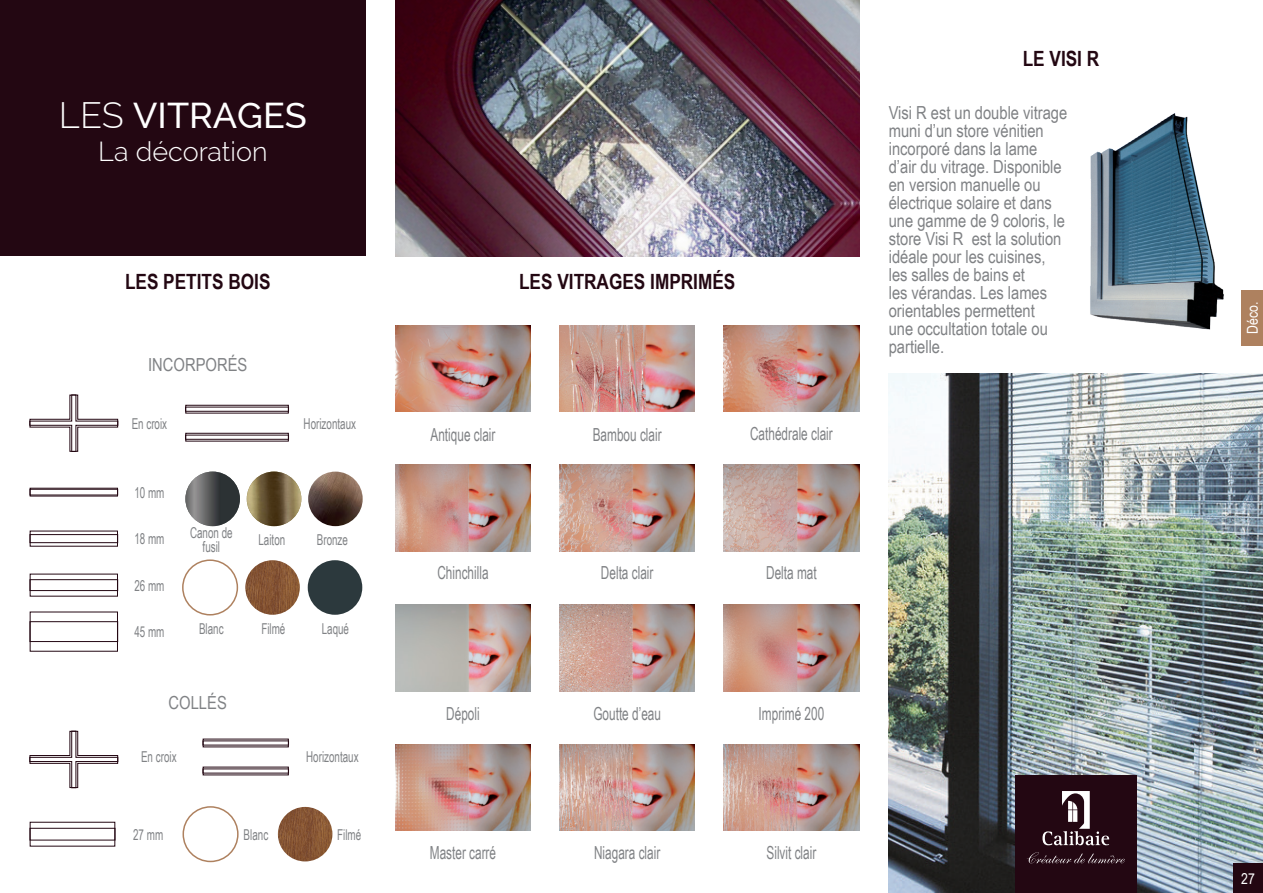
<style>
.page{position:relative;width:1263px;height:893px;background:#fff}
.page>*{position:absolute;margin:0;border:0;box-sizing:border-box;transform-origin:0 0}
.t1{font:500 36px "Raleway";color:#fff}
.t2{font:300 27px "Raleway";color:#fff}
.t3{font:700 21px "Arial Narrow";color:#230712}
.t4{font:18px/18px "Arial Narrow";color:#808285}
.t5{font:18px "Arial Narrow";color:#808285;scale:.8 1}
.t6{font:15px/13.5px "Arial Narrow";color:#808285;text-align:center;scale:.8 1}
.t7{font:15px "Arial Narrow";color:#fff}
.s1{font-weight:300}
</style>
<div class="page">
<img style="left:889px;top:373px;width:374px;height:520px">
<div style="left:0;top:0;width:366px;height:256px;background:#230712"></div>
<img style="left:1090px;top:113px;width:134px;height:217px">
<img style="left:395px;top:325px;width:136px;height:87px">
<img style="left:395px;top:604px;width:136px;height:87px">
<img style="left:560px;top:325px;width:135px;height:87px">
<img style="left:560px;top:604px;width:135px;height:87px">
<img style="left:724px;top:325px;width:135px;height:87px">
<img style="left:724px;top:604px;width:135px;height:87px">
<img style="left:395px;top:465px;width:136px;height:86px">
<img style="left:395px;top:744px;width:136px;height:87px">
<img style="left:560px;top:465px;width:135px;height:86px">
<img style="left:560px;top:744px;width:135px;height:87px">
<img style="left:724px;top:465px;width:135px;height:86px">
<img style="left:724px;top:744px;width:135px;height:87px">
<img style="left:395px;top:0;width:464px;height:256px">
<div style="left:1015px;top:776px;width:122px;height:117px;background:#230712"></div>
<svg style="left:1042px;top:791px;width:67px;height:54px"></svg>
<svg style="left:1027px;top:852px;width:98px;height:11px"></svg>
<div style="left:1233px;top:863px;width:30px;height:30px;background:#230712"></div>
<div style="left:1242px;top:290px;width:21px;height:56px;background:#ae815f"></div>
<img style="left:185px;top:472px;width:55px;height:54px;border-radius:27px">
<div style="left:182px;top:559px;width:56px;height:56px;border:2px solid #ae815f;border-radius:50%"></div>
<div style="left:183px;top:806px;width:56px;height:56px;border:2px solid #ae815f;border-radius:50%"></div>
<img style="left:247px;top:472px;width:54px;height:54px;border-radius:27px">
<img style="left:308px;top:472px;width:55px;height:54px;border-radius:27px">
<img style="left:245px;top:560px;width:55px;height:55px;border-radius:27px">
<div style="left:308px;top:560px;width:54px;height:55px;background:#2c393d;border-radius:27px"></div>
<img style="left:278px;top:807px;width:54px;height:54px;border-radius:27px">
<div style="left:30px;top:621px;width:88px;height:21px;border:1px solid #230712"></div>
<div style="left:30px;top:488px;width:88px;height:8px;border:1px solid #230712"></div>
<div style="left:30px;top:489px;width:88px;height:6px;border:1px solid #230712"></div>
<div style="left:30px;top:534px;width:88px;height:9px;border:1px solid #230712"></div>
<div style="left:185px;top:433px;width:104px;height:8px;border:1px solid #230712"></div>
<div style="left:185px;top:405px;width:104px;height:8px;border:1px solid #230712"></div>
<div style="left:30px;top:579px;width:88px;height:12px;border:1px solid #230712"></div>
<div style="left:30px;top:828px;width:85px;height:12px;border:1px solid #230712"></div>
<svg style="left:29px;top:394px;width:89px;height:58px"></svg>
<svg style="left:29px;top:731px;width:89px;height:57px"></svg>
<h1 class="t1" style="left:59px;top:95px;width:249px"><span class="s1">LES</span> VITRAGES</h1>
<h2 class="t2" style="left:98px;top:136px;width:171px">La décoration</h2>
<p class="t3" style="left:125px;top:266px;width:147px">LES PETITS BOIS</p>
<p class="t4" style="left:148px;top:355px;width:101px">INCORPORÉS</p>
<p class="t6" style="left:132px;top:416px;width:46px">En croix</p>
<p class="t6" style="left:134px;top:485px;width:39px">10 mm</p>
<p class="t6" style="left:304px;top:416px;width:67px">Horizontaux</p>
<p class="t6" style="left:190px;top:526px;width:55px">Canon de fusil</p>
<p class="t6" style="left:134px;top:531px;width:39px">18 mm</p>
<p class="t6" style="left:317px;top:533px;width:40px">Bronze</p>
<p class="t6" style="left:134px;top:578px;width:39px">26 mm</p>
<p class="t6" style="left:258px;top:533px;width:35px">Laiton</p>
<p class="t6" style="left:134px;top:624px;width:39px">45 mm</p>
<p class="t6" style="left:199px;top:621px;width:32px">Blanc</p>
<p class="t6" style="left:261px;top:621px;width:32px">Filmé</p>
<p class="t6" style="left:322px;top:621px;width:36px">Laqué</p>
<p class="t4" style="left:169px;top:693px;width:60px">COLLÉS</p>
<p class="t6" style="left:141px;top:750px;width:46px">En croix</p>
<p class="t6" style="left:306px;top:750px;width:67px">Horizontaux</p>
<p class="t6" style="left:133px;top:827px;width:39px">27 mm</p>
<p class="t6" style="left:244px;top:827px;width:32px">Blanc</p>
<p class="t6" style="left:337px;top:827px;width:32px">Filmé</p>
<p class="t3" style="left:519px;top:266px;width:218px">LES VITRAGES IMPRIMÉS</p>
<p class="t3" style="left:1023px;top:42px;width:78px">LE VISI R</p>
<p class="t4" style="left:889px;top:103px;width:180px">Visi R est un double vitrage muni d’un store vénitien incorporé dans la lame d’air du vitrage. Disponible en version manuelle ou électrique solaire et dans une gamme de 9 coloris, le store Visi R est la solution idéale pour les cuisines, les salles de bains et<br>les vérandas. Les lames orientables permettent<br>une occultation totale ou partielle.</p>
<p class="t5" style="left:430px;top:421px;width:83px">Antique clair</p>
<p class="t5" style="left:593px;top:421px;width:88px">Bambou clair</p>
<p class="t5" style="left:750px;top:421px;width:105px">Cathédrale clair</p>
<p class="t5" style="left:437px;top:560px;width:65px">Chinchilla</p>
<p class="t5" style="left:601px;top:560px;width:67px">Delta clair</p>
<p class="t5" style="left:766px;top:560px;width:65px">Delta mat</p>
<p class="t5" style="left:446px;top:700px;width:43px">Dépoli</p>
<p class="t5" style="left:593px;top:700px;width:86px">Goutte d’eau</p>
<p class="t5" style="left:759px;top:700px;width:84px">Imprimé 200</p>
<p class="t5" style="left:430px;top:839px;width:84px">Master carré</p>
<p class="t5" style="left:594px;top:839px;width:84px">Niagara clair</p>
<p class="t5" style="left:766px;top:839px;width:64px">Silvit clair</p>
<p class="t7" style="left:1241px;top:334px;width:34px;rotate:-90deg">Déco.</p>
<p class="t7" style="left:1241px;top:867px;width:15px">27</p>
</div>
